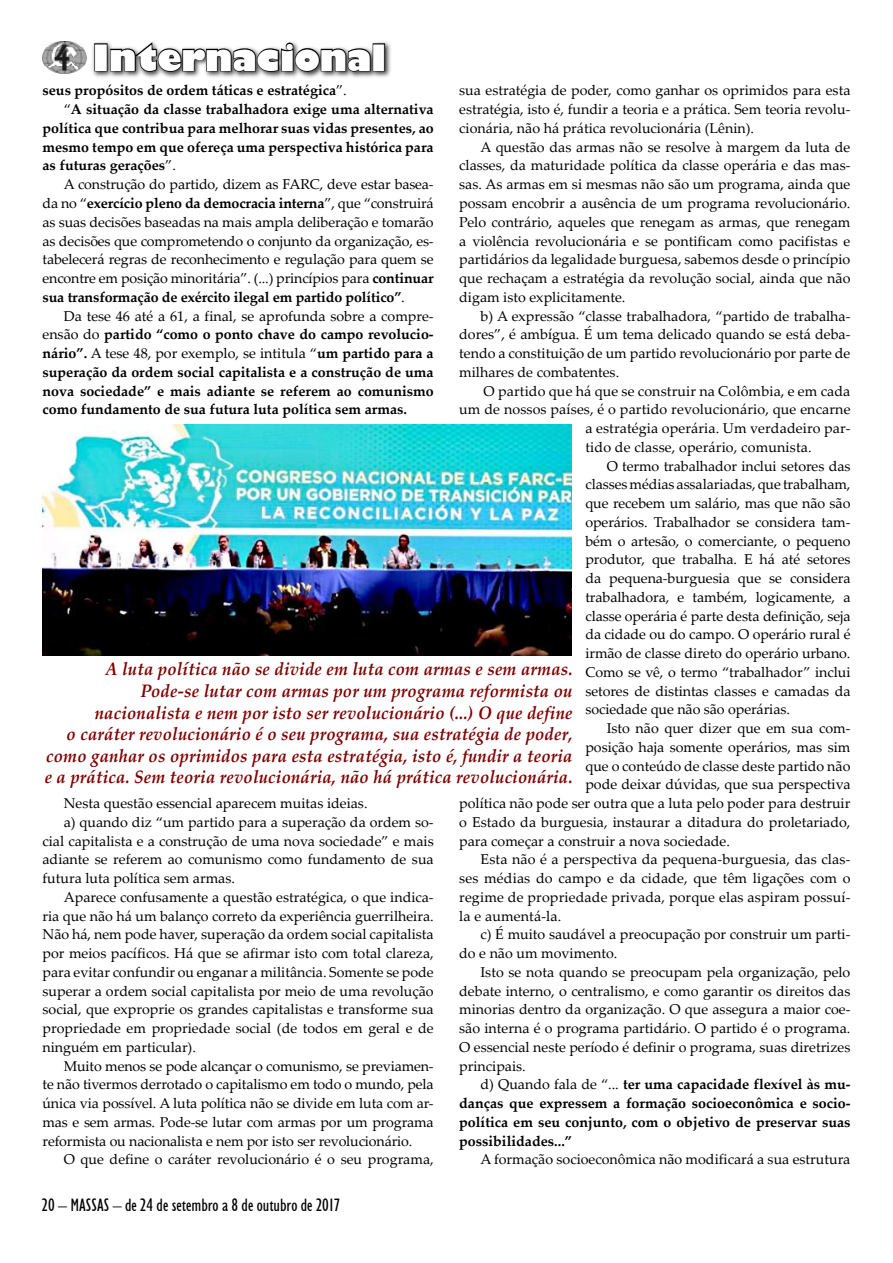
<style>
.page{position:relative;width:893px;height:1263px;background:#fff}
.page>*{position:absolute;margin:0;border:0;box-sizing:border-box;transform-origin:0 0}
.t1{font:800 36px "Humanist 521 BT";color:#fff}
.t2{font:italic 700 18px/21.6px "Palatino Linotype";letter-spacing:.01em;color:#800000;text-align:right;scale:.93 1}
.t3{font:condensed 18px "Humanist 521 BT";color:#000}
.t4{font:14.25px/18.8px "Palatino Linotype";color:#000;text-align:justify}
.t5{font:700 14.25px "Palatino Linotype";color:#000}
.s1{font-weight:400}
.s2{font-weight:700}
</style>
<div class="page">
<img style="left:42px;top:42px;width:45px;height:32px">
<div style="left:91px;top:40px;width:301px;height:39px;background:#000;opacity:.75"></div>
<div style="left:94px;top:43px;width:14px;height:28px;border:2px solid #000"></div>
<svg style="left:109px;top:41px;width:262px;height:32px"></svg>
<div style="left:373px;top:43px;width:12px;height:28px;border:2px solid #000"></div>
<img style="left:43px;top:424px;width:529px;height:231px">
<h1 class="t1" style="left:92px;top:35px;width:295px">Internacional</h1>
<p class="t5" style="left:43px;top:81px;width:306px">seus propósitos de ordem táticas e estratégica<span class="s1">”.</span></p>
<p class="t5" style="left:64px;top:99px;width:371px"><span class="s1">“</span>A situação da classe trabalhadora exige uma alternativa</p>
<p class="t5" style="left:43px;top:118px;width:393px">política que contribua para melhorar suas vidas presentes, ao</p>
<p class="t5" style="left:43px;top:137px;width:393px">mesmo tempo em que ofereça uma perspectiva histórica para</p>
<p class="t5" style="left:43px;top:156px;width:135px">as futuras gerações<span class="s1">”.</span></p>
<p class="t4" style="left:64px;top:174px;width:371px">A construção do partido, dizem as FARC, deve estar basea-</p>
<p class="t5" style="left:43px;top:193px;width:393px"><span class="s1">da no “</span>exercício pleno da democracia interna<span class="s1">”, que “construirá</span></p>
<p class="t4" style="left:43px;top:212px;width:393px">as suas decisões baseadas na mais ampla deliberação e tomarão</p>
<p class="t4" style="left:43px;top:231px;width:393px">as decisões que comprometendo o conjunto da organização, es-</p>
<p class="t4" style="left:43px;top:249px;width:393px">tabelecerá regras de reconhecimento e regulação para quem se</p>
<p class="t4" style="left:43px;top:268px;width:393px">encontre em posição minoritária”. (...) princípios para <span class="s2">continuar</span></p>
<p class="t5" style="left:43px;top:287px;width:364px">sua transformação de exército ilegal em partido político”<span class="s1">.</span></p>
<p class="t4" style="left:64px;top:306px;width:371px">Da tese 46 até a 61, a final, se aprofunda sobre a compre-</p>
<p class="t5" style="left:43px;top:324px;width:393px"><span class="s1">ensão do</span> partido “como o ponto chave do campo revolucio-</p>
<p class="t4" style="left:43px;top:343px;width:393px"><span class="s2">nário”.</span> A tese 48, por exemplo, se intitula “<span class="s2">um partido para a</span></p>
<p class="t5" style="left:43px;top:362px;width:393px">superação da ordem social capitalista e a construção de uma</p>
<p class="t5" style="left:43px;top:381px;width:393px">nova sociedade” e mais adiante se referem ao comunismo</p>
<p class="t5" style="left:43px;top:399px;width:366px">como fundamento de sua futura luta política sem armas.</p>
<p class="t4" style="left:459px;top:81px;width:393px">sua estratégia de poder, como ganhar os oprimidos para esta estratégia, isto é, fundir a teoria e a prática. Sem teoria revolu&shy;cionária, não há prática revolucionária (Lênin).</p>
<p class="t4" style="left:459px;top:137px;width:393px;text-indent:21px">A questão das armas não se resolve à margem da luta de classes, da maturidade política da classe operária e das mas&shy;sas. As armas em si mesmas não são um programa, ainda que possam encobrir a ausência de um programa revolucionário.<br>Pelo contrário, aqueles que renegam as armas, que renegam a violência revolucionária e se pontificam como pacifistas e partidários da legalidade burguesa, sabemos desde o princípio que rechaçam a estratégia da revolução social, ainda que não digam isto explicitamente.</p>
<p class="t4" style="left:459px;top:306px;width:393px;text-indent:21px">b) A expressão “classe trabalhadora, “partido de trabalha&shy;dores”, é ambígua. É um tema delicado quando se está deba&shy;tendo a constituição de um partido revolucionário por parte de milhares de combatentes.</p>
<p class="t4" style="left:484px;top:381px;width:368px">O partido que há que se construir na Colômbia, e em cada</p>
<p class="t4" style="left:459px;top:399px;width:393px">um de nossos países, é o partido revolucionário, que encarne</p>
<p class="t4" style="left:585px;top:418px;width:267px">a estratégia operária. Um verdadeiro par-</p>
<p class="t4" style="left:585px;top:437px;width:228px">tido de classe, operário, comunista.</p>
<p class="t4" style="left:607px;top:456px;width:245px">O termo trabalhador inclui setores das</p>
<p class="t4" style="left:585px;top:474px;width:267px">classes médias assalariadas, que trabalham,</p>
<p class="t4" style="left:585px;top:493px;width:267px">que recebem um salário, mas que não são</p>
<p class="t4" style="left:585px;top:512px;width:267px">operários. Trabalhador se considera tam-</p>
<p class="t4" style="left:585px;top:531px;width:267px">bém o artesão, o comerciante, o pequeno</p>
<p class="t4" style="left:585px;top:549px;width:267px">produtor, que trabalha. E há até setores</p>
<p class="t4" style="left:585px;top:568px;width:267px">da pequena-burguesia que se considera</p>
<p class="t4" style="left:585px;top:587px;width:267px">trabalhadora, e também, logicamente, a</p>
<p class="t4" style="left:585px;top:606px;width:267px">classe operária é parte desta definição, seja</p>
<p class="t4" style="left:585px;top:624px;width:267px">da cidade ou do campo. O operário rural é</p>
<p class="t4" style="left:585px;top:643px;width:267px">irmão de classe direto do operário urbano.</p>
<p class="t4" style="left:585px;top:662px;width:267px">Como se vê, o termo “trabalhador” inclui</p>
<p class="t4" style="left:585px;top:681px;width:267px">setores de distintas classes e camadas da</p>
<p class="t4" style="left:585px;top:699px;width:206px">sociedade que não são operárias.</p>
<p class="t4" style="left:607px;top:718px;width:245px">Isto não quer dizer que em sua com-</p>
<p class="t4" style="left:585px;top:737px;width:267px">posição haja somente operários, mas sim</p>
<p class="t4" style="left:585px;top:756px;width:267px">que o conteúdo de classe deste partido não</p>
<p class="t4" style="left:585px;top:774px;width:267px">pode deixar dúvidas, que sua perspectiva</p>
<p class="t4" style="left:459px;top:793px;width:393px">política não pode ser outra que a luta pelo poder para destruir</p>
<p class="t4" style="left:459px;top:812px;width:393px">o Estado da burguesia, instaurar a ditadura do proletariado,</p>
<p class="t4" style="left:459px;top:831px;width:272px">para começar a construir a nova sociedade.</p>
<p class="t4" style="left:480px;top:849px;width:371px">Esta não é a perspectiva da pequena-burguesia, das clas-</p>
<p class="t4" style="left:459px;top:868px;width:393px">ses médias do campo e da cidade, que têm ligações com o</p>
<p class="t4" style="left:459px;top:887px;width:393px">regime de propriedade privada, porque elas aspiram possuí-</p>
<p class="t4" style="left:459px;top:906px;width:104px">la e aumentá-la.</p>
<p class="t4" style="left:480px;top:924px;width:371px">c) É muito saudável a preocupação por construir um parti-</p>
<p class="t4" style="left:459px;top:943px;width:160px">do e não um movimento.</p>
<p class="t4" style="left:480px;top:962px;width:371px">Isto se nota quando se preocupam pela organização, pelo</p>
<p class="t4" style="left:459px;top:981px;width:393px">debate interno, o centralismo, e como garantir os direitos das</p>
<p class="t4" style="left:459px;top:999px;width:393px">minorias dentro da organização. O que assegura a maior coe-</p>
<p class="t4" style="left:459px;top:1018px;width:393px">são interna é o programa partidário. O partido é o programa.</p>
<p class="t4" style="left:459px;top:1037px;width:393px">O essencial neste período é definir o programa, suas diretrizes</p>
<p class="t4" style="left:459px;top:1056px;width:68px">principais.</p>
<p class="t5" style="left:480px;top:1074px;width:371px"><span class="s1">d) Quando fala de “...</span> ter uma capacidade flexível às mu-</p>
<p class="t5" style="left:459px;top:1093px;width:393px">danças que expressem a formação socioeconômica e socio-</p>
<p class="t5" style="left:459px;top:1112px;width:393px">política em seu conjunto, com o objetivo de preservar suas</p>
<p class="t5" style="left:459px;top:1131px;width:114px">possibilidades...”</p>
<p class="t4" style="left:480px;top:1149px;width:371px">A formação socioeconômica não modificará a sua estrutura</p>
<p class="t2" style="left:45px;top:658px;width:569px">A luta política não se divide em luta com armas e sem armas.<br>Pode-se lutar com armas por um programa reformista ou nacionalista e nem por isto ser revolucionário (...) O que define<br>o caráter revolucionário é o seu programa, sua estratégia de poder, como ganhar os oprimidos para esta estratégia, isto é, fundir a teoria e a prática. Sem teoria revolucionária, não há prática revolucionária.</p>
<p class="t4" style="left:64px;top:793px;width:305px">Nesta questão essencial aparecem muitas ideias.</p>
<p class="t4" style="left:64px;top:812px;width:371px">a) quando diz “um partido para a superação da ordem so-</p>
<p class="t4" style="left:43px;top:831px;width:393px">cial capitalista e a construção de uma nova sociedade” e mais</p>
<p class="t4" style="left:43px;top:849px;width:393px">adiante se referem ao comunismo como fundamento de sua</p>
<p class="t4" style="left:43px;top:868px;width:194px">futura luta política sem armas.</p>
<p class="t4" style="left:64px;top:887px;width:371px">Aparece confusamente a questão estratégica, o que indica-</p>
<p class="t4" style="left:43px;top:906px;width:393px">ria que não há um balanço correto da experiência guerrilheira.</p>
<p class="t4" style="left:43px;top:924px;width:393px">Não há, nem pode haver, superação da ordem social capitalista</p>
<p class="t4" style="left:43px;top:943px;width:393px">por meios pacíficos. Há que se afirmar isto com total clareza,</p>
<p class="t4" style="left:43px;top:962px;width:393px">para evitar confundir ou enganar a militância. Somente se pode</p>
<p class="t4" style="left:43px;top:981px;width:393px">superar a ordem social capitalista por meio de uma revolução</p>
<p class="t4" style="left:43px;top:999px;width:393px">social, que exproprie os grandes capitalistas e transforme sua</p>
<p class="t4" style="left:43px;top:1018px;width:393px">propriedade em propriedade social (de todos em geral e de</p>
<p class="t4" style="left:43px;top:1037px;width:155px">ninguém em particular).</p>
<p class="t4" style="left:64px;top:1056px;width:371px">Muito menos se pode alcançar o comunismo, se previamen-</p>
<p class="t4" style="left:43px;top:1074px;width:393px">te não tivermos derrotado o capitalismo em todo o mundo, pela</p>
<p class="t4" style="left:43px;top:1093px;width:393px">única via possível. A luta política não se divide em luta com ar-</p>
<p class="t4" style="left:43px;top:1112px;width:393px">mas e sem armas. Pode-se lutar com armas por um programa</p>
<p class="t4" style="left:43px;top:1131px;width:371px">reformista ou nacionalista e nem por isto ser revolucionário.</p>
<p class="t4" style="left:64px;top:1149px;width:371px">O que define o caráter revolucionário é o seu programa,</p>
<p class="t3" style="left:42px;top:1194px;width:300px">20 – MASSAS – de 24 de setembro a 8 de outubro de 2017</p>
</div>
